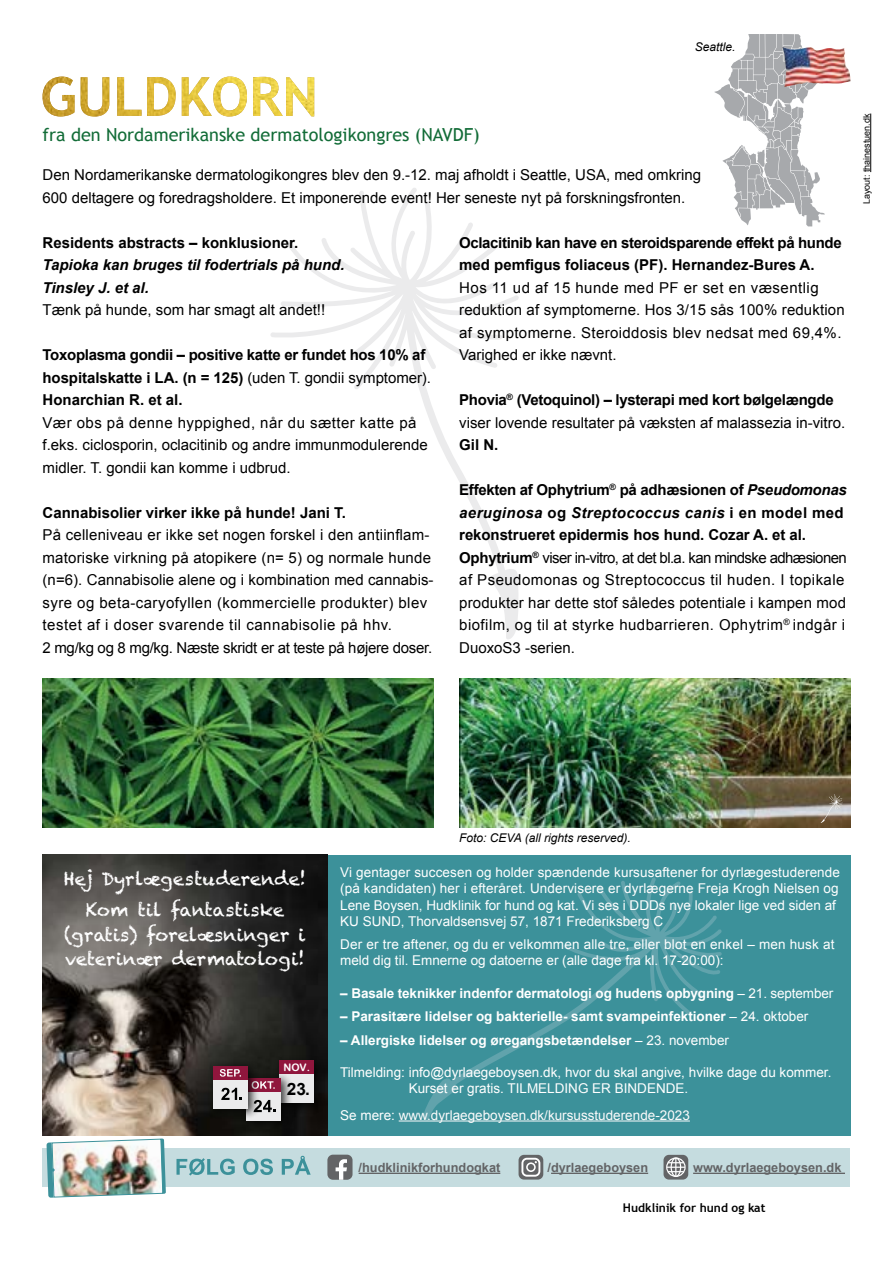
<style>
.page{position:relative;width:893px;height:1263px;background:#fff}
.page>*{position:absolute;margin:0;border:0;box-sizing:border-box;transform-origin:0 0}
.t1{font:18px/31.2px "Chalkduster";color:#fff;text-align:center}
.t2{font:18px "Trebuchet MS";color:#126c37}
.t3{font:700 16.95px "Arial";color:#000101}
.t4{font:15px/22.5px "Arial";letter-spacing:.005em;color:#000}
.t5{font:15px/22.5px "Arial";letter-spacing:.025em;color:#000}
.t6{font:700 15px/22.5px "Arial";letter-spacing:-.02em;color:#000}
.t7{font:700 15px/22.5px "Arial";letter-spacing:-.025em;color:#000}
.t8{font:700 15px "Arial";color:#000}
.t9{font:italic 700 15px/22.5px "Arial";color:#000}
.t10{font:13.5px/16.2px "Arial";color:#fff}
.t11{font:700 13.5px "Arial";color:#fff}
.t12{font:13.5px "Arial";color:#fbfbfb}
.t13{font:700 12.75px "Arial";color:#636466}
.t14{font:italic 12px "Arial";color:#000}
.t15{font:700 12px "Trebuchet MS";color:#000}
.t16{font:10.35px "Arial Rounded MT Bold";color:#fff}
.t17{font:9px "Arial";color:#000}
.s1{font-weight:400}
.s2{font-weight:700}
.s3{font-weight:700;font-style:italic}
.s4{color:#fff}
</style>
<div class="page">
<svg style="left:270px;top:188px;width:249px;height:451px"></svg>
<hr style="left:870px;top:114px;width:1px;height:58px;background:#000">
<img style="left:43px;top:77px;width:271px;height:40px">
<img style="left:459px;top:678px;width:391px;height:149px">
<img style="left:43px;top:678px;width:391px;height:149px">
<svg style="left:820px;top:794px;width:23px;height:29px"></svg>
<svg style="left:714px;top:34px;width:111px;height:192px"></svg>
<img style="left:782px;top:47px;width:59px;height:40px">
<div style="left:43px;top:1148px;width:807px;height:38px;background:#c5dcdf"></div>
<div style="left:327px;top:855px;width:523px;height:280px;background:#3c919a"></div>
<hr style="left:359px;top:1173px;width:141px;height:1px;background:#636466">
<div style="left:327px;top:1155px;width:26px;height:25px;background:#636466;border-radius:6px"></div>
<svg style="left:336px;top:1159px;width:11px;height:21px"></svg>
<hr style="left:551px;top:1173px;width:97px;height:1px;background:#636466">
<svg style="left:519px;top:1155px;width:24px;height:24px"></svg>
<svg style="left:521px;top:1158px;width:19px;height:19px"></svg>
<hr style="left:693px;top:1173px;width:152px;height:1px;background:#636466">
<div style="left:663px;top:1155px;width:25px;height:24px;background:#636466;border-radius:5px"></div>
<div style="left:666px;top:1157px;width:20px;height:20px;border:1px solid #fff;border-radius:50%"></div>
<svg style="left:667px;top:1158px;width:18px;height:18px"></svg>
<svg style="left:424px;top:877px;width:298px;height:243px"></svg>
<img style="left:43px;top:855px;width:284px;height:280px">
<hr style="left:399px;top:1120px;width:291px;height:1px;background:#fbfbfb">
<div style="left:274px;top:1055px;width:51px;height:59px;background:#000;opacity:.75"></div>
<div style="left:279px;top:1060px;width:35px;height:43px;background:#ebebec"></div>
<div style="left:279px;top:1060px;width:35px;height:14px;background:#90163d"></div>
<div style="left:241px;top:1073px;width:51px;height:58px;background:#000;opacity:.75"></div>
<div style="left:246px;top:1078px;width:35px;height:43px;background:#ebebec"></div>
<div style="left:246px;top:1078px;width:35px;height:13px;background:#90163d"></div>
<svg style="left:260px;top:1081px;width:15px;height:8px"></svg>
<svg style="left:259px;top:1100px;width:17px;height:12px"></svg>
<div style="left:208px;top:1061px;width:51px;height:58px;background:#000;opacity:.75"></div>
<div style="left:213px;top:1065px;width:35px;height:43px;background:#ebebec"></div>
<div style="left:213px;top:1065px;width:35px;height:14px;background:#90163d"></div>
<svg style="left:220px;top:1069px;width:21px;height:8px"></svg>
<svg style="left:221px;top:1088px;width:20px;height:12px"></svg>
<svg style="left:176px;top:1156px;width:135px;height:19px"></svg>
<img style="left:47px;top:1138px;width:119px;height:60px">
<p class="t14" style="left:695px;top:39px;width:42px">Seattle.</p>
<p class="t2" style="left:43px;top:124px;width:439px">fra den Nordamerikanske dermatologikongres (NAVDF)</p>
<p class="t4" style="left:43px;top:164px;width:660px">Den Nordamerikanske dermatologikongres blev den 9.-12. maj afholdt i Seattle, USA, med omkring<br>600 deltagere og foredragsholdere. Et imponerende event! Her seneste nyt på forskningsfronten.</p>
<p class="t8" style="left:43px;top:232px;width:257px">Residents abstracts – konklusioner.</p>
<p class="t9" style="left:43px;top:254px;width:304px">Tapioka kan bruges til fodertrials på hund.<br>Tinsley J. et al.</p>
<p class="t4" style="left:43px;top:299px;width:284px">Tænk på hunde, som har smagt alt andet!!</p>
<p class="t6" style="left:43px;top:344px;width:390px">Toxoplasma gondii – positive katte er fundet hos 10% af hospitalskatte i LA. (n = 125) <span class="s1">(uden T. gondii symptomer).<br></span>Honarchian R. et al.</p>
<p class="t4" style="left:43px;top:411px;width:387px">Vær obs på denne hyppighed, når du sætter katte på f.eks. ciclosporin, oclacitinib og andre immunmodulerende midler. T. gondii kan komme i udbrud.</p>
<p class="t8" style="left:43px;top:502px;width:305px">Cannabisolier virker ikke på hunde! Jani T.</p>
<p class="t4" style="left:43px;top:524px;width:393px">På celleniveau er ikke set nogen forskel i den antiinflam&shy;matoriske virkning på atopikere (n= 5) og normale hunde (n=6). Cannabisolie alene og i kombination med cannabis&shy;syre og beta-caryofyllen (kommercielle produkter) blev testet af i doser svarende til cannabisolie på hhv.<br>2 mg/kg og 8 mg/kg. Næste skridt er at teste på højere doser.</p>
<p class="t7" style="left:459px;top:231px;width:384px">Oclacitinib kan have en steroidsparende effekt på hunde med pemfigus foliaceus (PF). Hernandez-Bures A.</p>
<p class="t5" style="left:459px;top:276px;width:387px">Hos 11 ud af 15 hunde med PF er set en væsentlig reduktion af symptomerne. Hos 3/15 sås 100% reduktion af symptomerne. Steroiddosis blev nedsat med 69,4%.<br>Varighed er ikke nævnt.</p>
<p class="t4" style="left:459px;top:389px;width:387px"><span class="s2">Phovia</span><sup>®</sup> <span class="s2">(Vetoquinol) – lysterapi med kort bølgelængde </span>viser lovende resultater på væksten af malassezia in-vitro.</p>
<p class="t8" style="left:459px;top:435px;width:41px">Gil N.</p>
<p class="t4" style="left:459px;top:479px;width:389px"><span class="s2">Effekten af Ophytrium</span><sup>®</sup> <span class="s2">på adhæsionen of</span> <span class="s3">Pseudomonas aeruginosa</span> <span class="s2">og</span> <span class="s3">Streptococcus canis</span> <span class="s2">i en model med rekonstrueret epidermis hos hund. Cozar A. et al.<br>Ophytrium</span><sup>®</sup> viser in-vitro, at det bl.a. kan mindske adhæsionen af Pseudomonas og Streptococcus til huden. I topikale produkter har dette stof således potentiale i kampen mod biofilm, og til at styrke hudbarrieren. Ophytrim<sup>®</sup> indgår i DuoxoS3 -serien.</p>
<p class="t17" style="left:861px;top:204px;width:92px;rotate:-90deg">Layout: thainestuen.dk</p>
<p class="t1" style="left:64px;top:863px;width:244px">Hej Dyrlægestuderende!<br>Kom til fantastiske</p>
<p class="t1" style="left:64px;top:922px;width:243px;line-height:24.6px;text-align:left">(gratis) forelæsninger i veterinær dermatologi!</p>
<p class="t16" style="left:284px;top:1061px;width:28px">NOV.</p>
<p class="t3" style="left:287px;top:1077px;width:25px">23.</p>
<p class="t14" style="left:459px;top:830px;width:173px">Foto: CEVA (all rights reserved).</p>
<p class="t10" style="left:340px;top:864px;width:501px">Vi gentager succesen og holder spændende kursusaftener for dyrlægestuderende (på kandidaten) her i efteråret. Undervisere er dyrlægerne Freja Krogh Nielsen og Lene Boysen, Hudklinik for hund og kat. Vi ses i DDDs nye lokaler lige ved siden af KU SUND, Thorvaldsensvej 57, 1871 Frederiksberg C</p>
<p class="t10" style="left:340px;top:936px;width:496px">Der er tre aftener, og du er velkommen alle tre, eller blot en enkel – men husk at meld dig til. Emnerne og datoerne er (alle dage fra kl. 17-20:00):</p>
<p class="t11" style="left:340px;top:984px;width:495px">– Basale teknikker indenfor dermatologi og hudens opbygning <span class="s1">– 21. september</span></p>
<p class="t11" style="left:340px;top:1007px;width:470px">– Parasitære lidelser og bakterielle- samt svampeinfektioner <span class="s1">– 24. oktober</span></p>
<p class="t11" style="left:340px;top:1031px;width:390px">– Allergiske lidelser og øregangsbetændelser <span class="s1">– 23. november</span></p>
<p class="t10" style="left:409px;top:1064px;width:424px;text-indent:-69px">Tilmelding: info@dyrlaegeboysen.dk, hvor du skal angive, hvilke dage du kommer.<br>Kurset er gratis. TILMELDING ER BINDENDE.</p>
<p class="t12" style="left:340px;top:1106px;width:351px"><span class="s4">Se mere:</span> www.dyrlaegeboysen.dk/kursusstuderende-2023</p>
<p class="t13" style="left:359px;top:1159px;width:143px">/hudklinikforhundogkat</p>
<p class="t13" style="left:548px;top:1159px;width:102px">/dyrlaegeboysen</p>
<p class="t13" style="left:693px;top:1159px;width:150px">www.dyrlaegeboysen.dk</p>
<p class="t15" style="left:623px;top:1200px;width:144px">Hudklinik for hund og kat</p>
</div>
